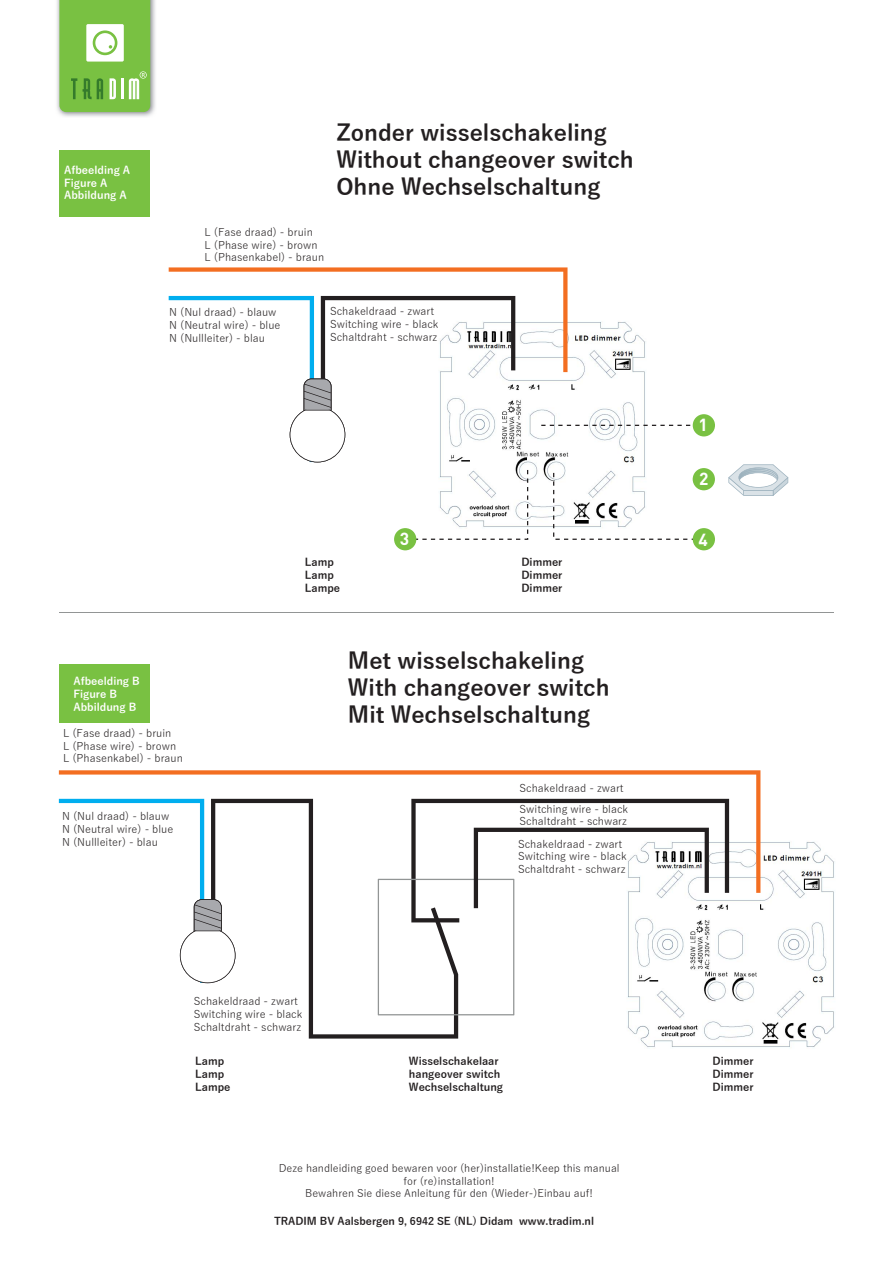
<style>
.page{position:relative;width:893px;height:1263px;background:#fff}
.page>*{position:absolute;margin:0;border:0;box-sizing:border-box;transform-origin:0 0}
.t1{font:700 22.5px/27px "Yu Gothic";color:#231f20}
.t2{font:700 17.25px "DIN Pro";color:#fff}
.t3{font:10.65px/12.8px "Yu Gothic";color:#231f20}
.t4{font:700 10.65px/12.8px "Yu Gothic";color:#231f20}
.t5{font:700 10.65px/12.8px "Yu Gothic";color:#fff}
.t6{font:10.5px/12.6px "Yu Gothic";color:#231f20;text-align:center}
.t7{font:700 10.5px "Yu Gothic";color:#231f20}
.s1{font-style:inherit}
</style>
<div class="page">
<img style="left:627px;top:835px;width:208px;height:213px">
<img style="left:440px;top:462px;width:205px;height:71px">
<div style="left:59px;top:664px;width:91px;height:59px;background:#79c142"></div>
<div style="left:59px;top:150px;width:91px;height:67px;background:#79c142"></div>
<div style="left:693px;top:468px;width:22px;height:22px;background:#79c142;border-radius:50%"></div>
<hr style="left:59px;top:612px;width:774px;height:1px;background:#929595">
<svg style="left:235px;top:893px;width:223px;height:145px"></svg>
<svg style="left:59px;top:770px;width:701px;height:123px"></svg>
<svg style="left:59px;top:799px;width:176px;height:184px"></svg>
<svg style="left:378px;top:799px;width:351px;height:216px"></svg>
<svg style="left:169px;top:267px;width:527px;height:195px"></svg>
<div style="left:693px;top:414px;width:22px;height:22px;background:#79c142;border-radius:50%"></div>
<svg style="left:553px;top:473px;width:143px;height:67px"></svg>
<svg style="left:408px;top:470px;width:120px;height:70px"></svg>
<div style="left:693px;top:528px;width:22px;height:22px;background:#79c142;border-radius:50%"></div>
<div style="left:394px;top:528px;width:22px;height:22px;background:#79c142;border-radius:50%"></div>
<svg style="left:728px;top:464px;width:60px;height:32px"></svg>
<img style="left:57px;top:0;width:98px;height:117px">
<svg style="left:59px;top:0;width:91px;height:112px;background:#8cc85f"></svg>
<p class="t5" style="left:64px;top:164px;width:68px">Afbeelding A<br>Figure A<br>Abbildung A</p>
<p class="t3" style="left:205px;top:224px;width:121px">L (Fase draad) - bruin<br>L (Phase wire) - brown<br>L (Phasenkabel) - braun</p>
<h1 class="t1" style="left:336px;top:120px;width:299px">Zonder wisselschakeling<br>Without changeover switch<br>Ohne Wechselschaltung</h1>
<p class="t3" style="left:169px;top:305px;width:113px">N (Nul draad) - blauw<br>N (Neutral wire) - blue<br>N (Nullleiter) - blau</p>
<p class="t3" style="left:330px;top:304px;width:110px">Schakeldraad - zwart<br>Switching wire - black<br>Schaltdraht - schwarz</p>
<h2 class="t2" style="left:698px;top:413px;width:11px">1</h2>
<h2 class="t2" style="left:699px;top:467px;width:11px">2</h2>
<h2 class="t2" style="left:400px;top:527px;width:11px">3</h2>
<h2 class="t2" style="left:698px;top:528px;width:11px">4</h2>
<p class="t4" style="left:305px;top:556px;width:37px">Lamp<br>Lamp<br>Lampe</p>
<p class="t4" style="left:521px;top:556px;width:43px;text-align:justify">Dimmer Dimmer Dimmer</p>
<p class="t5" style="left:73px;top:675px;width:68px">Afbeelding <span class="s1">B<br></span>Figure B<br>Abbildung B</p>
<p class="t3" style="left:63px;top:725px;width:121px">L (Fase draad) - bruin<br>L (Phase wire) - brown<br>L (Phasenkabel) - braun</p>
<p class="t3" style="left:62px;top:808px;width:113px">N (Nul draad) - blauw<br>N (Neutral wire) - blue<br>N (Nullleiter) - blau</p>
<h1 class="t1" style="left:348px;top:647px;width:263px">Met wisselschakeling<br>With changeover switch<br>Mit Wechselschaltung</h1>
<p class="t3" style="left:520px;top:777px;width:110px;line-height:20.2px">Schakeldraad - zwart<br>Switching wire - black</p>
<p class="t3" style="left:518px;top:809px;width:110px;line-height:22.2px">Schaltdraht - schwarz<br>Schakeldraad - zwart</p>
<p class="t3" style="left:518px;top:849px;width:110px">Switching wire - black<br>Schaltdraht - schwarz</p>
<p class="t3" style="left:194px;top:993px;width:110px">Schakeldraad - zwart<br>Switching wire - black<br>Schaltdraht - schwarz</p>
<p class="t4" style="left:195px;top:1055px;width:37px">Lamp<br>Lamp<br>Lampe</p>
<p class="t4" style="left:712px;top:1055px;width:43px;text-align:justify">Dimmer Dimmer Dimmer</p>
<p class="t4" style="left:409px;top:1055px;width:96px">Wisselschakelaar hangeover switch<br>Wechselschaltung</p>
<p class="t6" style="left:279px;top:1160px;width:342px">Deze handleiding goed bewaren voor (her)installatie!Keep this manual for (re)installation!<br>Bewahren Sie diese Anleitung für den (Wieder-)Einbau auf!</p>
<p class="t7" style="left:274px;top:1215px;width:322px">TRADIM BV Aalsbergen 9, 6942 SE (NL) Didam www.tradim.nl</p>
</div>
